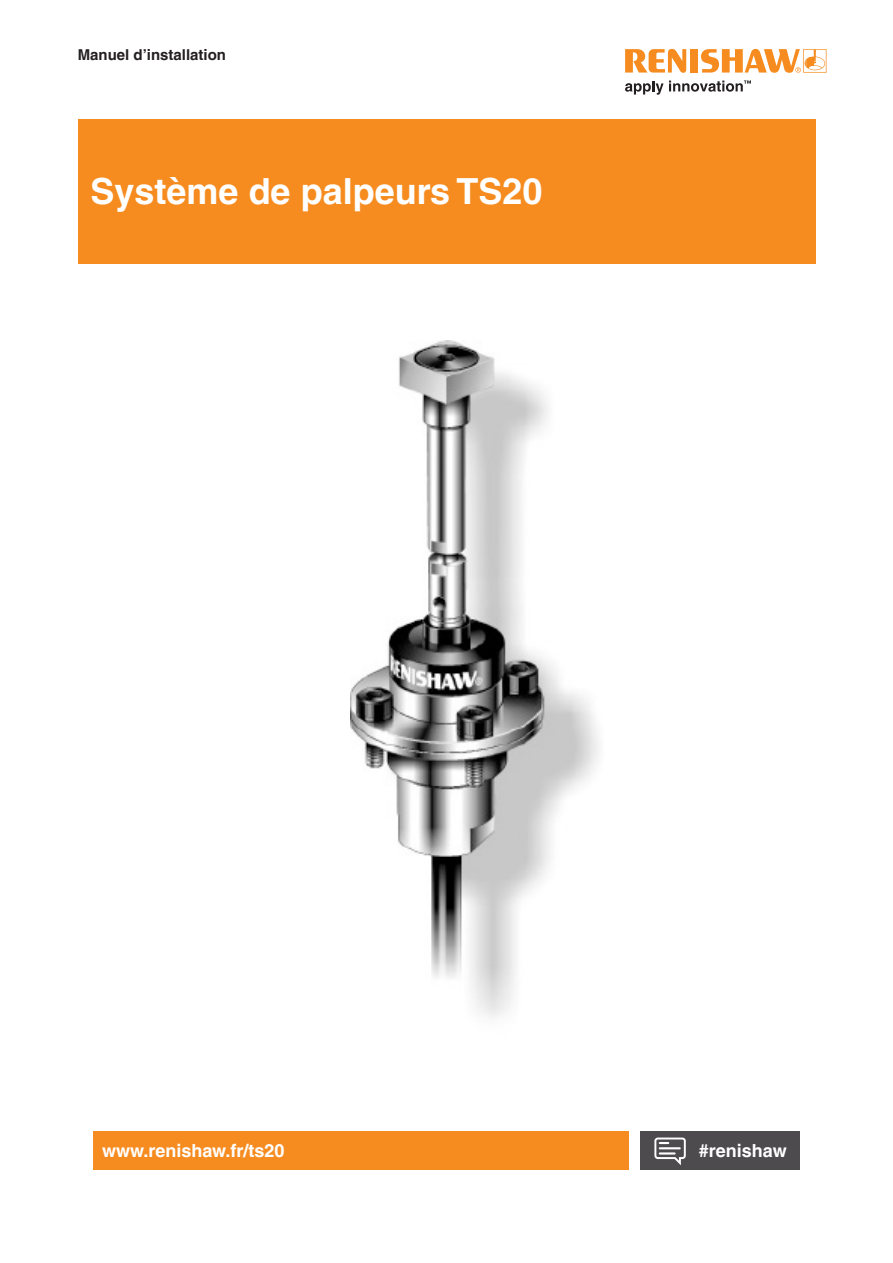
<style>
.page{position:relative;width:893px;height:1263px;background:#fff}
.page>*{position:absolute;margin:0;border:0;box-sizing:border-box;transform-origin:0 0}
.Headline_24pt_bold{font:700 36px "Helvetica LT Pro";color:#fff}
.back_page_URL_white___hashtag{font:700 18px "Helvetica LT Pro";color:#fff}
._10pt_Body_Text_Bold{font:700 15px "Helvetica LT Pro";color:#231f20}
</style>
<div class="page">
<div style="left:94px;top:1131px;width:535px;height:38px;background:#f68c1f"></div>
<div style="left:639px;top:1131px;width:160px;height:38px;background:#4d4b4d"></div>
<svg style="left:654px;top:1137px;width:32px;height:28px"></svg>
<div style="left:78px;top:119px;width:737px;height:145px;background:#f68c1f"></div>
<img style="left:351px;top:340px;width:248px;height:677px">
<svg style="left:625px;top:49px;width:61px;height:24px"></svg>
<div style="left:690px;top:49px;width:8px;height:24px;background:#f68c1f"></div>
<svg style="left:701px;top:49px;width:125px;height:24px"></svg>
<svg style="left:625px;top:80px;width:126px;height:15px"></svg>
<p class="_10pt_Body_Text_Bold" style="left:78px;top:45px;width:150px">Manuel d’installation</p>
<p class="Headline_24pt_bold" style="left:91px;top:170px;width:454px">Système de palpeurs TS20</p>
<p class="back_page_URL_white___hashtag" style="left:102px;top:1139px;width:184px">www.renishaw.fr/ts20</p>
<p class="back_page_URL_white___hashtag" style="left:699px;top:1139px;width:89px">#renishaw</p>
</div>
